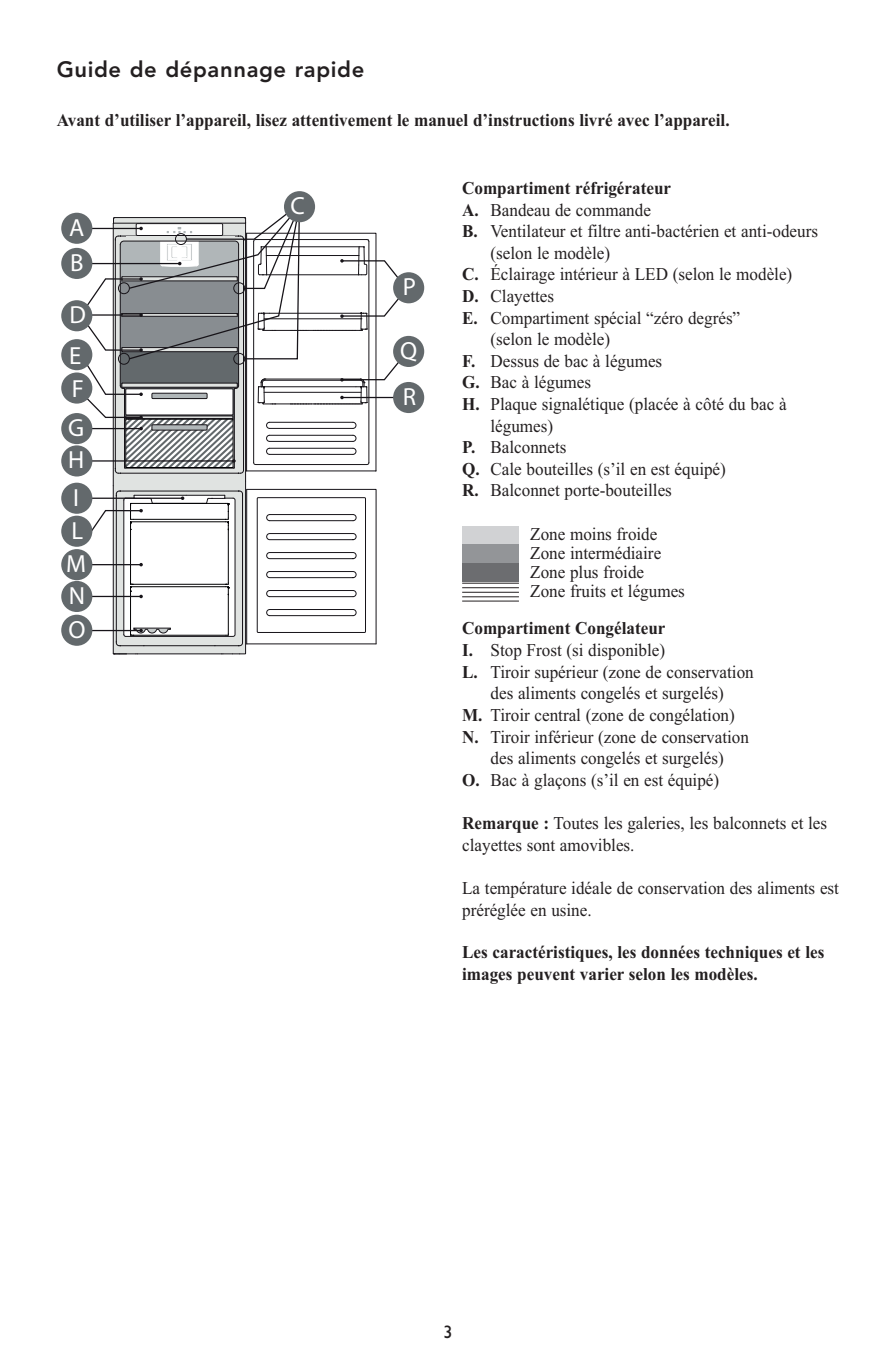
<style>
.page{position:relative;width:896px;height:1361px;background:#fff}
.page>*{position:absolute;margin:0;border:0;box-sizing:border-box;transform-origin:0 0}
.t1{font:24.8px/32.4px "Myriad Pro";color:#fff}
.t2{font:800 22px "Avenir LT Std";letter-spacing:.03em;color:#231f20}
.t3{font:18px/19px "Times New Roman";color:#231f20;scale:.95 1}
.t4{font:700 18px/21.6px "Times New Roman";color:#231f20;scale:.95 1}
.t5{font:18px "Humanist 521 BT";color:#231f20}
.s1{font-weight:700}
</style>
<div class="page">
<div style="left:114px;top:474px;width:131px;height:179px;background:#e0e3e1"></div>
<hr style="left:113px;top:486px;width:1px;height:167px;background:#171419">
<hr style="left:245px;top:481px;width:1px;height:172px;background:#171419">
<hr style="left:113px;top:224px;width:1px;height:262px;background:#171419">
<hr style="left:245px;top:224px;width:1px;height:257px;background:#171419">
<hr style="left:137px;top:653px;width:84px;height:1px;background:#171419">
<svg style="left:221px;top:653px;width:25px;height:1px"></svg>
<svg style="left:113px;top:653px;width:24px;height:1px"></svg>
<div style="left:284px;top:191px;width:31px;height:31px;background:#63696c;border-radius:50%"></div>
<div style="left:61px;top:413px;width:31px;height:31px;background:#63696c;border-radius:50%"></div>
<div style="left:61px;top:445px;width:31px;height:31px;background:#63696c;border-radius:50%"></div>
<div style="left:61px;top:549px;width:31px;height:31px;background:#63696c;border-radius:50%"></div>
<div style="left:61px;top:581px;width:31px;height:31px;background:#63696c;border-radius:50%"></div>
<div style="left:393px;top:382px;width:31px;height:31px;background:#63696c;border-radius:50%"></div>
<div style="left:393px;top:272px;width:31px;height:31px;background:#63696c;border-radius:50%"></div>
<div style="left:61px;top:372px;width:31px;height:32px;background:#63696c;border-radius:50%"></div>
<div style="left:61px;top:615px;width:31px;height:31px;background:#63696c;border-radius:50%"></div>
<div style="left:61px;top:300px;width:31px;height:31px;background:#63696c;border-radius:50%"></div>
<div style="left:61px;top:213px;width:31px;height:31px;background:#63696c;border-radius:50%"></div>
<div style="left:61px;top:248px;width:31px;height:31px;background:#63696c;border-radius:50%"></div>
<div style="left:61px;top:516px;width:31px;height:31px;background:#63696c;border-radius:50%"></div>
<svg style="left:87px;top:489px;width:289px;height:157px"></svg>
<div style="left:61px;top:483px;width:31px;height:31px;background:#63696c;border-radius:50%"></div>
<div style="left:393px;top:336px;width:31px;height:31px;background:#63696c;border-radius:50%"></div>
<svg style="left:75px;top:203px;width:334px;height:271px"></svg>
<div style="left:61px;top:339px;width:31px;height:31px;background:#63696c;border-radius:50%"></div>
<div style="left:462px;top:526px;width:57px;height:18px;background:#d1d2d4"></div>
<div style="left:462px;top:544px;width:57px;height:19px;background:#939598"></div>
<div style="left:462px;top:563px;width:57px;height:18px;background:#6c6d70"></div>
<hr style="left:462px;top:583px;width:57px;height:1px;background:#231f20">
<hr style="left:462px;top:587px;width:57px;height:1px;background:#231f20">
<hr style="left:462px;top:592px;width:57px;height:1px;background:#231f20">
<hr style="left:462px;top:596px;width:57px;height:1px;background:#231f20">
<hr style="left:462px;top:601px;width:57px;height:1px;background:#231f20">
<p class="t2" style="left:57px;top:59px;width:309px">Guide de dépannage rapide</p>
<p class="t4" style="left:57px;top:111px;width:710px">Avant d’utiliser l’appareil, lisez attentivement le manuel d’instructions livré avec l’appareil.</p>
<h1 class="t1" style="left:69px;top:209px;width:17px;line-height:35.2px">A<br>B</h1>
<h1 class="t1" style="left:70px;top:298px;width:18px">D</h1>
<h1 class="t1" style="left:290px;top:190px;width:16px">C</h1>
<h1 class="t1" style="left:403px;top:270px;width:15px">P</h1>
<h1 class="t1" style="left:69px;top:339px;width:14px">E</h1>
<h1 class="t1" style="left:400px;top:334px;width:19px">Q</h1>
<h1 class="t1" style="left:72px;top:372px;width:14px">F</h1>
<h1 class="t1" style="left:68px;top:411px;width:18px">G<br>H</h1>
<h1 class="t1" style="left:73px;top:481px;width:7px">I</h1>
<h1 class="t1" style="left:71px;top:514px;width:13px">L</h1>
<h1 class="t1" style="left:66px;top:547px;width:21px;line-height:31.8px">M<br>N</h1>
<h1 class="t1" style="left:68px;top:613px;width:19px">O</h1>
<h1 class="t1" style="left:403px;top:380px;width:15px">R</h1>
<p class="t4" style="left:462px;top:179px;width:221px">Compartiment réfrigérateur</p>
<p class="t3" style="left:462px;top:202px;width:200px"><span class="s1">A.</span> Bandeau de commande</p>
<p class="t3" style="left:462px;top:223px;width:376px"><span class="s1">B.</span> Ventilateur et filtre anti-bactérien et anti-odeurs</p>
<p class="t3" style="left:490px;top:245px;width:127px">(selon le modèle)</p>
<p class="t3" style="left:462px;top:266px;width:349px"><span class="s1">C.</span> Éclairage intérieur à LED (selon le modèle)</p>
<p class="t3" style="left:462px;top:288px;width:98px"><span class="s1">D.</span> Clayettes</p>
<p class="t3" style="left:462px;top:310px;width:294px"><span class="s1">E.</span> Compartiment spécial “zéro degrés”</p>
<p class="t3" style="left:490px;top:331px;width:127px">(selon le modèle)</p>
<p class="t3" style="left:462px;top:353px;width:212px"><span class="s1">F.</span> Dessus de bac à légumes</p>
<p class="t3" style="left:462px;top:374px;width:137px"><span class="s1">G.</span> Bac à légumes</p>
<p class="t3" style="left:462px;top:396px;width:343px"><span class="s1">H.</span> Plaque signalétique (placée à côté du bac à</p>
<p class="t3" style="left:490px;top:418px;width:67px">légumes)</p>
<p class="t3" style="left:462px;top:439px;width:111px"><span class="s1">P.</span> Balconnets</p>
<p class="t3" style="left:462px;top:461px;width:279px"><span class="s1">Q.</span> Cale bouteilles (s’il en est équipé)</p>
<p class="t3" style="left:462px;top:482px;width:222px"><span class="s1">R.</span> Balconnet porte-bouteilles</p>
<p class="t3" style="left:530px;top:526px;width:164px">Zone moins froide<br>Zone intermédiaire<br>Zone plus froide<br>Zone fruits et légumes</p>
<p class="t4" style="left:462px;top:619px;width:215px">Compartiment Congélateur</p>
<p class="t3" style="left:462px;top:642px;width:215px"><span class="s1">I.</span> Stop Frost (si disponible)</p>
<p class="t3" style="left:462px;top:664px;width:308px"><span class="s1">L.</span> Tiroir supérieur (zone de conservation</p>
<p class="t3" style="left:490px;top:685px;width:247px">des aliments congelés et surgelés)</p>
<p class="t3" style="left:462px;top:707px;width:288px"><span class="s1">M.</span> Tiroir central (zone de congélation)</p>
<p class="t3" style="left:462px;top:729px;width:303px"><span class="s1">N.</span> Tiroir inférieur (zone de conservation</p>
<p class="t3" style="left:490px;top:750px;width:247px">des aliments congelés et surgelés)</p>
<p class="t3" style="left:462px;top:772px;width:272px"><span class="s1">O.</span> Bac à glaçons (s’il en est équipé)</p>
<p class="t3" style="left:462px;top:814px;width:386px;line-height:21.6px"><span class="s1">Remarque :</span> Toutes les galeries, les balconnets et les clayettes sont amovibles.</p>
<p class="t3" style="left:462px;top:879px;width:398px;line-height:21.6px">La température idéale de conservation des aliments est préréglée en usine.</p>
<p class="t4" style="left:462px;top:943px;width:383px">Les caractéristiques, les données techniques et les images peuvent varier selon les modèles.</p>
<p class="t5" style="left:443px;top:1325px;width:11px">3</p>
</div>
